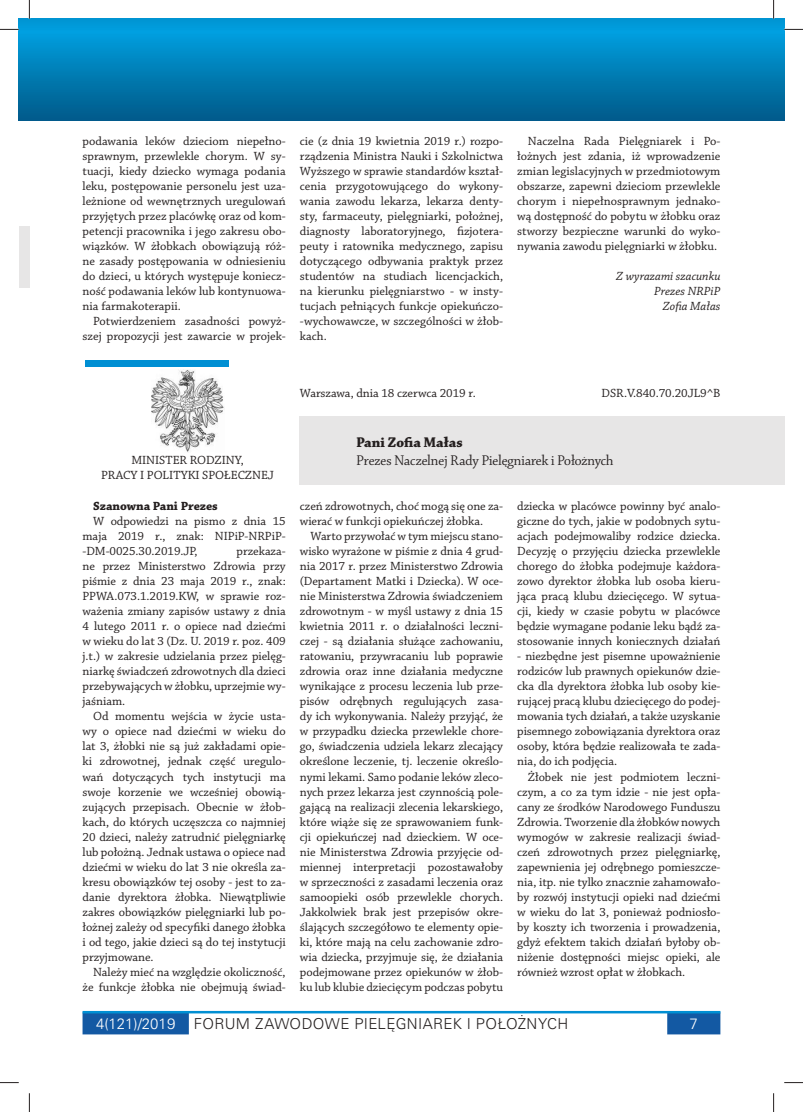
<style>
.page{position:relative;width:803px;height:1112px;background:#fff}
.page>*{position:absolute;margin:0;border:0;box-sizing:border-box;transform-origin:0 0}
.t1{font:15px "USA Light";letter-spacing:.02em;color:#241f1f}
.t2{font:15px "Chaparral Pro Disp";letter-spacing:.005em;color:#241f1f}
.t3{font:15px "Chaparral Pro Bold Disp";letter-spacing:.005em;color:#241f1f}
.t4{font:15px "USA Light";color:#fff}
.t5{font:12.5px/15px "Chaparral Pro";letter-spacing:-.005em;color:#241f1f;text-align:justify}
.t6{font:italic 12.5px/15px "Chaparral Pro";letter-spacing:.005em;color:#241f1f;text-align:right}
.t7{font:700 12.5px "Chaparral Pro";letter-spacing:-.005em;color:#241f1f}
.s1{color:#fff}
</style>
<div class="page">
<svg style="left:19px;top:19px;width:10px;height:101px"></svg>
<svg style="left:83px;top:1013px;width:637px;height:21px"></svg>
<hr style="left:83px;top:1010px;width:637px;height:3px;background:#008fd3">
<div style="left:29px;top:19px;width:755px;height:101px;background:linear-gradient(to bottom,#00a5e6,#005b8b)"></div>
<div style="left:19px;top:226px;width:10px;height:61px;background:#e7e6e6"></div>
<img style="left:151px;top:370px;width:73px;height:82px">
<div style="left:85px;top:360px;width:144px;height:7px;background:#008fd3"></div>
<div style="left:299px;top:415px;width:485px;height:69px;background:#e7e6e6"></div>
<svg style="left:0;top:29px;width:19px;height:1px"></svg>
<svg style="left:784px;top:29px;width:19px;height:1px"></svg>
<svg style="left:0;top:1082px;width:19px;height:1px"></svg>
<svg style="left:784px;top:1082px;width:19px;height:1px"></svg>
<svg style="left:29px;top:0;width:1px;height:19px"></svg>
<svg style="left:29px;top:1093px;width:1px;height:18px"></svg>
<svg style="left:773px;top:0;width:1px;height:19px"></svg>
<svg style="left:773px;top:1093px;width:1px;height:18px"></svg>
<p class="t5" style="left:83px;top:134px;width:205px">podawania leków dzieciom niepełno&shy;sprawnym, przewlekle chorym. W sy&shy;tuacji, kiedy dziecko wymaga podania leku, postępowanie personelu jest uza&shy;leżnione od wewnętrznych uregulowań przyjętych przez placówkę oraz od kom&shy;petencji pracownika i jego zakresu obo&shy;wiązków. W żłobkach obowiązują róż&shy;ne zasady postępowania w odniesieniu do dzieci, u których występuje koniecz&shy;ność podawania leków lub kontynuowa&shy;nia farmakoterapii.</p>
<p class="t5" style="left:83px;top:314px;width:205px;text-align:right">Potwierdzeniem zasadności powyż&shy;szej propozycji jest zawarcie w projek-</p>
<p class="t5" style="left:300px;top:134px;width:205px">cie (z dnia 19 kwietnia 2019 r.) rozpo&shy;rządzenia Ministra Nauki i Szkolnictwa Wyższego w sprawie standardów kształ&shy;cenia przygotowującego do wykony&shy;wania zawodu lekarza, lekarza denty&shy;sty, farmaceuty, pielęgniarki, położnej, diagnosty laboratoryjnego, fizjotera&shy;peuty i ratownika medycznego, zapisu dotyczącego odbywania praktyk przez studentów na studiach licencjackich, na kierunku pielęgniarstwo - w insty&shy;tucjach pełniących funkcje opiekuńczo--wychowawcze, w szczególności w żłob&shy;kach.</p>
<p class="t5" style="left:517px;top:134px;width:205px;text-indent:11px">Naczelna Rada Pielęgniarek i Po&shy;łożnych jest zdania, iż wprowadzenie zmian legislacyjnych w przedmiotowym obszarze, zapewni dzieciom przewlekle chorym i niepełnosprawnym jednako&shy;wą dostępność do pobytu w żłobku oraz stworzy bezpieczne warunki do wyko&shy;nywania zawodu pielęgniarki w żłobku.</p>
<p class="t6" style="left:616px;top:269px;width:106px">Z wyrazami szacunku<br>Prezes NRPiP<br>Zofia Małas</p>
<p class="t5" style="left:131px;top:452px;width:75px">MINISTER Rodziny</p>
<p class="t5" style="left:241px;top:452px;width:5px">,</p>
<p class="t5" style="left:101px;top:467px;width:15px">Pracy</p>
<p class="t5" style="left:140px;top:467px;width:21px">i Polityki</p>
<p class="t5" style="left:202px;top:467px;width:37px">Społecznej</p>
<p class="t7" style="left:93px;top:499px;width:126px">Szanowna Pani Prezes</p>
<p class="t5" style="left:83px;top:514px;width:205px;text-indent:11px">W odpowiedzi na pismo z dnia 15 maja 2019 r., znak: NIPiP-NRPiP--DM-0025.30.2019.JP,</p>
<p class="t5" style="left:83px;top:544px;width:205px;text-indent:154px">przekaza&shy;ne przez Ministerstwo Zdrowia przy piśmie z dnia 23 maja 2019 r., znak:<br>PPWA.073.1.2019.KW, w sprawie roz&shy;ważenia zmiany zapisów ustawy z dnia 4 lutego 2011 r. o opiece nad dziećmi w wieku do lat 3 (Dz. U. 2019 r. poz. 409 j.t.) w zakresie udzielania przez pielęg&shy;niarkę świadczeń zdrowotnych dla dzieci przebywających w żłobku, uprzejmie wy&shy;jaśniam.</p>
<p class="t5" style="left:83px;top:709px;width:205px;text-indent:11px">Od momentu wejścia w życie usta&shy;wy o opiece nad dziećmi w wieku do lat 3, żłobki nie są już zakładami opie&shy;ki zdrowotnej, jednak część uregulo&shy;wań dotyczących tych instytucji ma swoje korzenie we wcześniej obowią&shy;zujących przepisach. Obecnie w żłob&shy;kach, do których uczęszcza co najmniej 20 dzieci, należy zatrudnić pielęgniarkę lub położną. Jednak ustawa o opiece nad dziećmi w wieku do lat 3 nie określa za&shy;kresu obowiązków tej osoby - jest to za&shy;danie dyrektora żłobka. Niewątpliwie zakres obowiązków pielęgniarki lub po&shy;łożnej zależy od specyfiki danego żłobka i od tego, jakie dzieci są do tej instytucji przyjmowane.</p>
<p class="t5" style="left:83px;top:964px;width:205px;text-align:right">Należy mieć na względzie okoliczność, że funkcje żłobka nie obejmują świad-</p>
<p class="t5" style="left:300px;top:386px;width:177px">Warszawa, dnia 18 czerwca 2019 r.</p>
<p class="t5" style="left:602px;top:386px;width:120px">DSR.V.840.70.20JL9^B</p>
<p class="t3" style="left:356px;top:433px;width:108px">Pani Zofia Małas</p>
<p class="t2" style="left:356px;top:452px;width:259px">Prezes Naczelnej Rady Pielęgniarek i Położnych</p>
<p class="t5" style="left:300px;top:499px;width:205px">czeń zdrowotnych, choć mogą się one za&shy;wierać w funkcji opiekuńczej żłobka.</p>
<p class="t5" style="left:300px;top:529px;width:205px;text-indent:11px">Warto przywołać w tym miejscu stano&shy;wisko wyrażone w piśmie z dnia 4 grud&shy;nia 2017 r. przez Ministerstwo Zdrowia (Departament Matki i Dziecka). W oce&shy;nie Ministerstwa Zdrowia świadczeniem zdrowotnym - w myśl ustawy z dnia 15 kwietnia 2011 r. o działalności leczni&shy;czej - są działania służące zachowaniu, ratowaniu, przywracaniu lub poprawie zdrowia oraz inne działania medyczne wynikające z procesu leczenia lub prze&shy;pisów odrębnych regulujących zasa&shy;dy ich wykonywania. Należy przyjąć, że w przypadku dziecka przewlekle chore&shy;go, świadczenia udziela lekarz zlecający określone leczenie, tj. leczenie określo&shy;nymi lekami. Samo podanie leków zleco&shy;nych przez lekarza jest czynnością pole&shy;gającą na realizacji zlecenia lekarskiego, które wiąże się ze sprawowaniem funk&shy;cji opiekuńczej nad dzieckiem. W oce&shy;nie Ministerstwa Zdrowia przyjęcie od&shy;miennej interpretacji pozostawałoby w sprzeczności z zasadami leczenia oraz samoopieki osób przewlekle chorych.<br>Jakkolwiek brak jest przepisów okre&shy;ślających szczegółowo te elementy opie&shy;ki, które mają na celu zachowanie zdro&shy;wia dziecka, przyjmuje się, że działania podejmowane przez opiekunów w żłob&shy;ku lub klubie dziecięcym podczas pobytu</p>
<p class="t5" style="left:517px;top:499px;width:205px">dziecka w placówce powinny być analo&shy;giczne do tych, jakie w podobnych sytu&shy;acjach podejmowaliby rodzice dziecka.<br>Decyzję o przyjęciu dziecka przewlekle chorego do żłobka podejmuje każdora&shy;zowo dyrektor żłobka lub osoba kieru&shy;jąca pracą klubu dziecięcego. W sytua&shy;cji, kiedy w czasie pobytu w placówce będzie wymagane podanie leku bądź za&shy;stosowanie innych koniecznych działań</p>
<p class="t5" style="left:517px;top:649px;width:205px">- niezbędne jest pisemne upoważnienie rodziców lub prawnych opiekunów dzie&shy;cka dla dyrektora żłobka lub osoby kie&shy;rującej pracą klubu dziecięcego do podej&shy;mowania tych działań, a także uzyskanie pisemnego zobowiązania dyrektora oraz osoby, która będzie realizowała te zada&shy;nia, do ich podjęcia.</p>
<p class="t5" style="left:517px;top:769px;width:205px;text-indent:11px">Żłobek nie jest podmiotem leczni&shy;czym, a co za tym idzie - nie jest opła&shy;cany ze środków Narodowego Funduszu Zdrowia. Tworzenie dla żłobków nowych wymogów w zakresie realizacji świad&shy;czeń zdrowotnych przez pielęgniarkę, zapewnienia jej odrębnego pomieszcze&shy;nia, itp. nie tylko znacznie zahamowało&shy;by rozwój instytucji opieki nad dziećmi w wieku do lat 3, ponieważ podniosło&shy;by koszty ich tworzenia i prowadzenia, gdyż efektem takich działań byłoby ob&shy;niżenie dostępności miejsc opieki, ale również wzrost opłat w żłobkach.</p>
<p class="t1" style="left:96px;top:1015px;width:474px"><span class="s1">4(121)/2019</span> FORUM ZAWODOWE PIELĘGNIAREK I POŁOŻNYCH</p>
<p class="t4" style="left:690px;top:1015px;width:10px">7</p>
</div>
